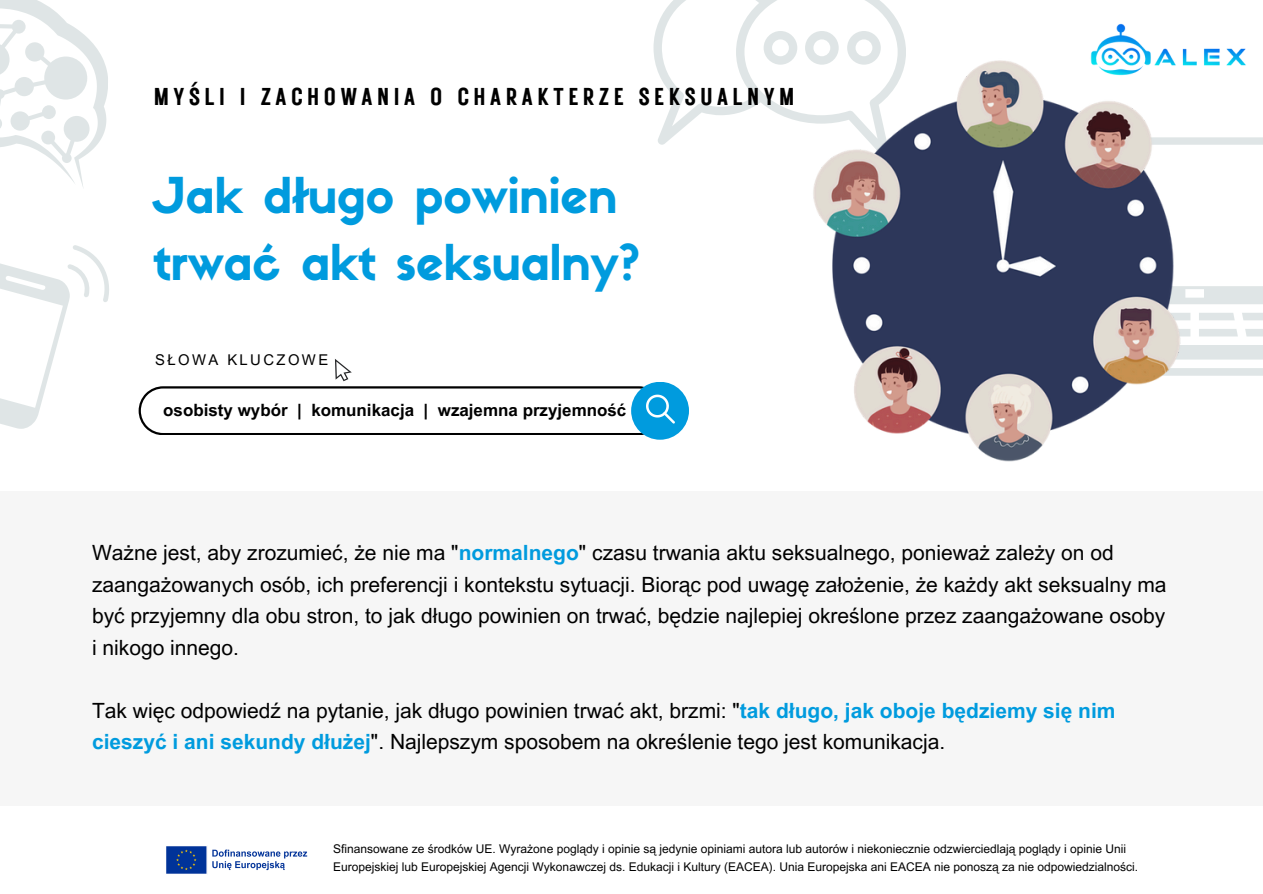
<style>
.page{position:relative;width:1263px;height:894px;background:#fff}
.page>*{position:absolute;margin:0;border:0;box-sizing:border-box;transform-origin:0 0}
.t1{font:48.45px/67.5px "Sifonn Basic";color:#009bde}
.t2{font:24.45px "Rustic Printed";letter-spacing:.16em;color:#000}
.t3{font:21px/31.5px "Arial MT Pro";color:#000}
.t4{font:700 16.95px "Arial MT Pro";color:#000}
.t5{font:14.85px "Arial MT Pro";letter-spacing:.16em;color:#000}
.t6{font:12px/18px "Arial MT Pro";color:#000}
.s1{font-weight:700;color:#009bde}
</style>
<div class="page">
<svg style="left:1208px;top:368px;width:55px;height:7px"></svg>
<svg style="left:1208px;top:313px;width:55px;height:46px"></svg>
<svg style="left:1208px;top:286px;width:55px;height:18px"></svg>
<svg style="left:0;top:0;width:108px;height:186px"></svg>
<svg style="left:0;top:245px;width:109px;height:183px"></svg>
<div style="left:0;top:491px;width:1263px;height:314px;background:#f6f6f6"></div>
<svg style="left:653px;top:0;width:252px;height:145px"></svg>
<img style="left:1097px;top:23px;width:166px;height:122px">
<div style="left:631px;top:381px;width:58px;height:58px;background:#009bde;border-radius:50%"></div>
<svg style="left:139px;top:359px;width:536px;height:76px"></svg>
<img style="left:789px;top:49px;width:419px;height:413px">
<img style="left:166px;top:846px;width:142px;height:28px">
<p class="t2" style="left:153px;top:80px;width:643px">MYŚLI I ZACHOWANIA O CHARAKTERZE SEKSUALNYM</p>
<p class="t1" style="left:153px;top:167px;width:488px">Jak długo powinien trwać akt seksualny?</p>
<h2 class="t5" style="left:155px;top:354px;width:175px">SŁOWA KLUCZOWE</h2>
<p class="t4" style="left:163px;top:403px;width:465px">osobisty wybór | komunikacja | wzajemna przyjemność</p>
<p class="t3" style="left:92px;top:539px;width:1076px">Ważne jest, aby zrozumieć, że nie ma "<span class="s1">normalnego</span>" czasu trwania aktu seksualnego, ponieważ zależy on od zaangażowanych osób, ich preferencji i kontekstu sytuacji. Biorąc pod uwagę założenie, że każdy akt seksualny ma być przyjemny dla obu stron, to jak długo powinien on trwać, będzie najlepiej określone przez zaangażowane osoby i nikogo innego.</p>
<p class="t3" style="left:92px;top:697px;width:1025px">Tak więc odpowiedź na pytanie, jak długo powinien trwać akt, brzmi: "<span class="s1">tak długo, jak oboje będziemy się nim cieszyć i ani sekundy dłużej</span>". Najlepszym sposobem na określenie tego jest komunikacja.</p>
<p class="t6" style="left:333px;top:841px;width:806px">Sfinansowane ze środków UE. Wyrażone poglądy i opinie są jedynie opiniami autora lub autorów i niekoniecznie odzwierciedlają poglądy i opinie Unii<br>Europejskiej lub Europejskiej Agencji Wykonawczej ds. Edukacji i Kultury (EACEA). Unia Europejska ani EACEA nie ponoszą za nie odpowiedzialności.</p>
</div>
